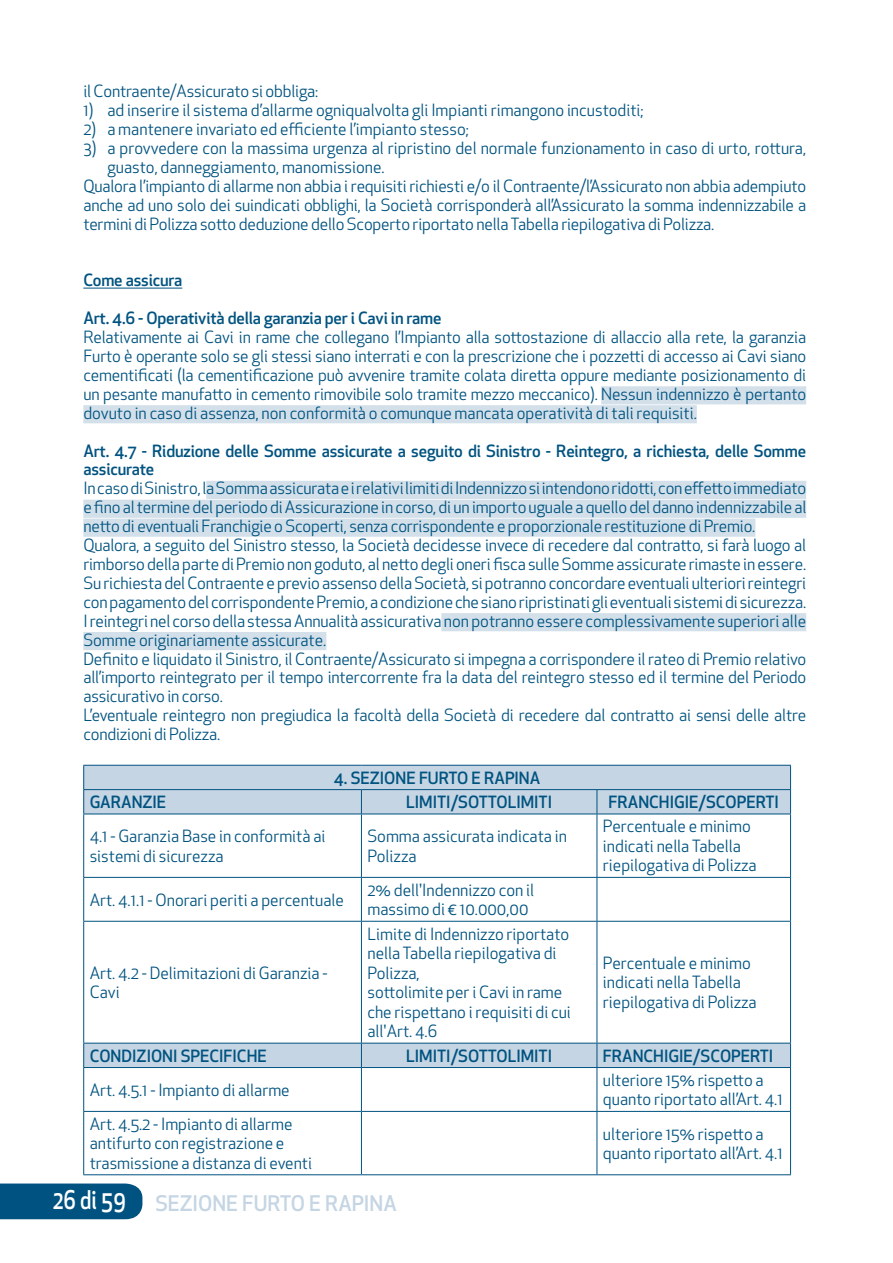
<style>
.page{position:relative;width:893px;height:1263px;background:#fff}
.page>*{position:absolute;margin:0;border:0;box-sizing:border-box;transform-origin:0 0}
.t1{font:500 25.2px "Apex New";color:#fff;scale:.83 1}
.t2{font:500 21px "Apex New";color:#c5d5e3}
.paragrafo_tabulazione{font:16.5px/19.5px "Apex New";color:#005380}
.t3{font:500 16.5px/18.9px "Apex New";letter-spacing:-.01em;color:#005380}
</style>
<div class="page">
<div style="left:0;top:1183px;width:142px;height:36px;background:#005380"></div>
<hr style="left:83px;top:288px;width:99px;height:1px;background:#005380">
<div style="left:601px;top:386px;width:205px;height:18px;background:#d3e0ea"></div>
<div style="left:83px;top:405px;width:614px;height:18px;background:#d3e0ea"></div>
<div style="left:206px;top:481px;width:600px;height:18px;background:#d3e0ea"></div>
<div style="left:83px;top:500px;width:723px;height:18px;background:#d3e0ea"></div>
<div style="left:83px;top:519px;width:672px;height:18px;background:#d3e0ea"></div>
<div style="left:441px;top:613px;width:365px;height:18px;background:#d3e0ea"></div>
<div style="left:83px;top:632px;width:243px;height:18px;background:#d3e0ea"></div>
<svg style="left:84px;top:766px;width:706px;height:301px"></svg>
<hr style="left:83px;top:765px;width:278px;height:1px;background:#005380">
<hr style="left:361px;top:765px;width:236px;height:1px;background:#005380">
<hr style="left:597px;top:765px;width:194px;height:1px;background:#005380">
<hr style="left:83px;top:789px;width:278px;height:1px;background:#005380">
<svg style="left:83px;top:766px;width:1px;height:48px"></svg>
<hr style="left:361px;top:789px;width:236px;height:1px;background:#005380">
<svg style="left:361px;top:790px;width:1px;height:24px"></svg>
<hr style="left:597px;top:789px;width:194px;height:1px;background:#005380">
<svg style="left:597px;top:790px;width:1px;height:24px"></svg>
<svg style="left:790px;top:766px;width:1px;height:48px"></svg>
<hr style="left:83px;top:814px;width:278px;height:1px;background:#005380">
<hr style="left:83px;top:814px;width:1px;height:63px;background:#005380">
<hr style="left:361px;top:814px;width:236px;height:1px;background:#005380">
<hr style="left:361px;top:814px;width:1px;height:63px;background:#005380">
<hr style="left:597px;top:814px;width:194px;height:1px;background:#005380">
<hr style="left:597px;top:814px;width:1px;height:63px;background:#005380">
<hr style="left:790px;top:814px;width:1px;height:63px;background:#005380">
<hr style="left:83px;top:877px;width:278px;height:1px;background:#005380">
<hr style="left:83px;top:878px;width:1px;height:43px;background:#005380">
<hr style="left:361px;top:877px;width:236px;height:1px;background:#005380">
<hr style="left:361px;top:878px;width:1px;height:43px;background:#005380">
<hr style="left:597px;top:877px;width:194px;height:1px;background:#005380">
<hr style="left:597px;top:878px;width:1px;height:43px;background:#005380">
<hr style="left:790px;top:878px;width:1px;height:43px;background:#005380">
<hr style="left:83px;top:921px;width:278px;height:1px;background:#005380">
<hr style="left:83px;top:922px;width:1px;height:121px;background:#005380">
<hr style="left:361px;top:921px;width:236px;height:1px;background:#005380">
<hr style="left:361px;top:922px;width:1px;height:121px;background:#005380">
<hr style="left:597px;top:921px;width:194px;height:1px;background:#005380">
<hr style="left:597px;top:922px;width:1px;height:121px;background:#005380">
<hr style="left:790px;top:922px;width:1px;height:121px;background:#005380">
<hr style="left:83px;top:1043px;width:278px;height:1px;background:#005380">
<svg style="left:83px;top:1043px;width:1px;height:24px"></svg>
<hr style="left:361px;top:1043px;width:236px;height:1px;background:#005380">
<svg style="left:361px;top:1043px;width:1px;height:24px"></svg>
<hr style="left:597px;top:1043px;width:194px;height:1px;background:#005380">
<svg style="left:597px;top:1043px;width:1px;height:24px"></svg>
<svg style="left:790px;top:1043px;width:1px;height:24px"></svg>
<hr style="left:83px;top:1067px;width:278px;height:1px;background:#005380">
<hr style="left:83px;top:1068px;width:1px;height:43px;background:#005380">
<hr style="left:361px;top:1067px;width:236px;height:1px;background:#005380">
<hr style="left:361px;top:1068px;width:1px;height:43px;background:#005380">
<hr style="left:597px;top:1067px;width:194px;height:1px;background:#005380">
<hr style="left:597px;top:1068px;width:1px;height:43px;background:#005380">
<hr style="left:790px;top:1068px;width:1px;height:43px;background:#005380">
<hr style="left:83px;top:1111px;width:278px;height:1px;background:#005380">
<hr style="left:83px;top:1112px;width:1px;height:62px;background:#005380">
<hr style="left:361px;top:1111px;width:236px;height:1px;background:#005380">
<hr style="left:361px;top:1112px;width:1px;height:62px;background:#005380">
<hr style="left:597px;top:1111px;width:194px;height:1px;background:#005380">
<hr style="left:597px;top:1112px;width:1px;height:62px;background:#005380">
<hr style="left:790px;top:1112px;width:1px;height:62px;background:#005380">
<hr style="left:83px;top:1174px;width:278px;height:1px;background:#005380">
<hr style="left:361px;top:1174px;width:236px;height:1px;background:#005380">
<hr style="left:597px;top:1174px;width:194px;height:1px;background:#005380">
<p class="paragrafo_tabulazione" style="left:83px;top:82px;width:237px">il Contraente/Assicurato si obbliga:</p>
<p class="paragrafo_tabulazione" style="left:83px;top:101px;width:562px">1) ad inserire il sistema d’allarme ogniqualvolta gli Impianti rimangono incustoditi;</p>
<p class="paragrafo_tabulazione" style="left:83px;top:119px;width:387px">2) a mantenere invariato ed efficiente l’impianto stesso;</p>
<p class="paragrafo_tabulazione" style="left:107px;top:139px;width:700px;line-height:18.9px;text-indent:-24px">3) a provvedere con la massima urgenza al ripristino del normale funzionamento in caso di urto, rottura, guasto, danneggiamento, manomissione.</p>
<p class="paragrafo_tabulazione" style="left:83px;top:176px;width:724px;line-height:18.9px;text-align:justify">Qualora l’impianto di allarme non abbia i requisiti richiesti e/o il Contraente/l’Assicurato non abbia adempiuto anche ad uno solo dei suindicati obblighi, la Società corrisponderà all’Assicurato la somma indennizzabile a termini di Polizza sotto deduzione dello Scoperto riportato nella Tabella riepilogativa di Polizza.</p>
<p class="t3" style="left:83px;top:271px;width:100px">Come assicura</p>
<p class="t3" style="left:83px;top:308px;width:360px">Art. 4.6 - Operatività della garanzia per i Cavi in rame</p>
<p class="paragrafo_tabulazione" style="left:83px;top:328px;width:724px;line-height:18.9px;text-align:justify">Relativamente ai Cavi in rame che collegano l’Impianto alla sottostazione di allaccio alla rete, la garanzia Furto è operante solo se gli stessi siano interrati e con la prescrizione che i pozzetti di accesso ai Cavi siano cementificati (la cementificazione può avvenire tramite colata diretta oppure mediante posizionamento di un pesante manufatto in cemento rimovibile solo tramite mezzo meccanico). Nessun indennizzo è pertanto dovuto in caso di assenza, non conformità o comunque mancata operatività di tali requisiti.</p>
<p class="t3" style="left:83px;top:441px;width:724px">Art. 4.7 - Riduzione delle Somme assicurate a seguito di Sinistro - Reintegro, a richiesta, delle Somme assicurate</p>
<p class="paragrafo_tabulazione" style="left:83px;top:479px;width:724px;line-height:18.9px;text-align:justify">In caso di Sinistro, la Somma assicurata e i relativi limiti di Indennizzo si intendono ridotti, con effetto immediato e fino al termine del periodo di Assicurazione in corso, di un importo uguale a quello del danno indennizzabile al netto di eventuali Franchigie o Scoperti, senza corrispondente e proporzionale restituzione di Premio.</p>
<p class="paragrafo_tabulazione" style="left:83px;top:536px;width:724px;line-height:18.9px">Qualora, a seguito del Sinistro stesso, la Società decidesse invece di recedere dal contratto, si farà luogo al rimborso della parte di Premio non goduto, al netto degli oneri fisca sulle Somme assicurate rimaste in essere.</p>
<p class="paragrafo_tabulazione" style="left:83px;top:573px;width:724px;line-height:18.9px">Su richiesta del Contraente e previo assenso della Società, si potranno concordare eventuali ulteriori reintegri con pagamento del corrispondente Premio, a condizione che siano ripristinati gli eventuali sistemi di sicurezza.</p>
<p class="paragrafo_tabulazione" style="left:83px;top:611px;width:724px;line-height:18.9px">I reintegri nel corso della stessa Annualità assicurativa non potranno essere complessivamente superiori alle<br>Somme originariamente assicurate.</p>
<p class="paragrafo_tabulazione" style="left:83px;top:649px;width:724px;line-height:18.9px;text-align:justify">Definito e liquidato il Sinistro, il Contraente/Assicurato si impegna a corrispondere il rateo di Premio relativo all’importo reintegrato per il tempo intercorrente fra la data del reintegro stesso ed il termine del Periodo assicurativo in corso.</p>
<p class="paragrafo_tabulazione" style="left:83px;top:706px;width:724px;line-height:18.9px">L’eventuale reintegro non pregiudica la facoltà della Società di recedere dal contratto ai sensi delle altre condizioni di Polizza.</p>
<p class="t3" style="left:334px;top:768px;width:208px">4. SEZIONE FURTO E RAPINA</p>
<p class="t3" style="left:90px;top:792px;width:78px">GARANZIE</p>
<p class="t3" style="left:406px;top:792px;width:147px">LIMITI/SOTTOLIMITI</p>
<p class="t3" style="left:609px;top:792px;width:172px">FRANCHIGIE/SCOPERTI</p>
<p class="paragrafo_tabulazione" style="left:90px;top:826px;width:237px">4.1 - Garanzia Base in conformità ai sistemi di sicurezza</p>
<p class="paragrafo_tabulazione" style="left:367px;top:826px;width:201px">Somma assicurata indicata in<br>Polizza</p>
<p class="paragrafo_tabulazione" style="left:603px;top:817px;width:155px">Percentuale e minimo indicati nella Tabella riepilogativa di Polizza</p>
<p class="paragrafo_tabulazione" style="left:90px;top:890px;width:256px">Art. 4.1.1 - Onorari periti a percentuale</p>
<p class="paragrafo_tabulazione" style="left:367px;top:880px;width:168px">2% dell'Indennizzo con il massimo di € 10.000,00</p>
<p class="paragrafo_tabulazione" style="left:90px;top:963px;width:239px">Art. 4.2 - Delimitazioni di Garanzia -<br>Cavi</p>
<p class="paragrafo_tabulazione" style="left:367px;top:924px;width:205px">Limite di Indennizzo riportato nella Tabella riepilogativa di<br>Polizza,<br>sottolimite per i Cavi in rame che rispettano i requisiti di cui all'Art. 4.6</p>
<p class="paragrafo_tabulazione" style="left:603px;top:953px;width:155px">Percentuale e minimo indicati nella Tabella riepilogativa di Polizza</p>
<p class="t3" style="left:90px;top:1046px;width:178px">CONDIZIONI SPECIFICHE</p>
<p class="t3" style="left:406px;top:1046px;width:147px">LIMITI/SOTTOLIMITI</p>
<p class="t3" style="left:603px;top:1046px;width:172px">FRANCHIGIE/SCOPERTI</p>
<p class="paragrafo_tabulazione" style="left:90px;top:1080px;width:201px">Art. 4.5.1 - Impianto di allarme</p>
<p class="paragrafo_tabulazione" style="left:603px;top:1070px;width:181px">ulteriore 15% rispetto a quanto riportato all’Art. 4.1</p>
<p class="paragrafo_tabulazione" style="left:90px;top:1114px;width:224px">Art. 4.5.2 - Impianto di allarme antifurto con registrazione e trasmissione a distanza di eventi</p>
<p class="paragrafo_tabulazione" style="left:603px;top:1124px;width:181px">ulteriore 15% rispetto a quanto riportato all’Art. 4.1</p>
<p class="t2" style="left:155px;top:1189px;width:243px">SEZIONE FURTO E RAPINA</p>
<h1 class="t1" style="left:53px;top:1183px;width:90px">26 di 59</h1>
</div>
